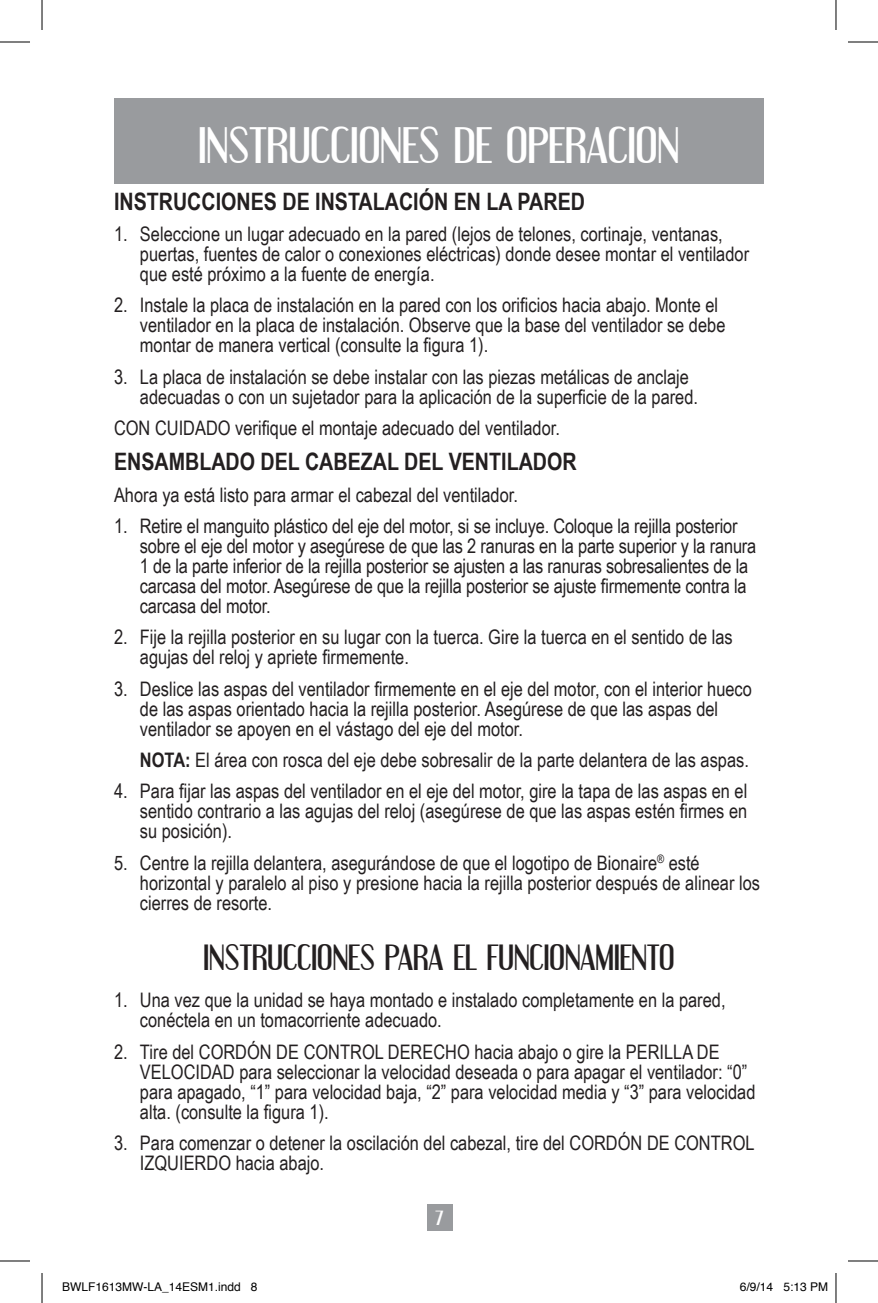
<style>
.page{position:relative;width:878px;height:1303px;background:#fff}
.page>*{position:absolute;margin:0;border:0;box-sizing:border-box;transform-origin:0 0}
.t1{font:45px "Engebrechtre";color:#fff}
.t2{font:32px "Engebrechtre";color:#231f20}
.Heading{font:700 24px "Arial Narrow";color:#231f20}
.bullet_copy{font:20px/20px "Arial Narrow";color:#231f20}
.body_copy{font:20px "Arial Narrow";color:#231f20}
.t3{font:18px "Engebrechtre";color:#fff}
.t4{font:12px "Helvetica";color:#000}
.s1{font-weight:700}
</style>
<div class="page">
<div style="left:114px;top:99px;width:650px;height:85px;background:#999b9e"></div>
<div style="left:427px;top:1204px;width:25px;height:27px;background:#999b9e"></div>
<hr style="left:0;top:42px;width:30px;height:1px;background:#000">
<hr style="left:848px;top:42px;width:30px;height:1px;background:#000">
<hr style="left:0;top:1261px;width:30px;height:1px;background:#000">
<hr style="left:848px;top:1261px;width:30px;height:1px;background:#000">
<hr style="left:42px;top:0;width:1px;height:30px;background:#000">
<hr style="left:42px;top:1273px;width:1px;height:30px;background:#000">
<hr style="left:835px;top:0;width:1px;height:30px;background:#000">
<hr style="left:835px;top:1273px;width:1px;height:30px;background:#000">
<p class="t1" style="left:199px;top:119px;width:482px">INSTRUCCIONES DE OPERACION</p>
<p class="Heading" style="left:114px;top:183px;width:472px">INSTRUCCIONES DE INSTALACIÓN EN LA PARED</p>
<p class="bullet_copy" style="left:140px;top:223px;width:610px;text-indent:-26px">1. Seleccione un lugar adecuado en la pared (lejos de telones, cortinaje, ventanas, puertas, fuentes de calor o conexiones eléctricas) donde desee montar el ventilador que esté próximo a la fuente de energía.</p>
<p class="bullet_copy" style="left:140px;top:295px;width:587px;text-indent:-26px">2. Instale la placa de instalación en la pared con los orificios hacia abajo. Monte el ventilador en la placa de instalación. Observe que la base del ventilador se debe montar de manera vertical (consulte la figura 1).</p>
<p class="bullet_copy" style="left:140px;top:366px;width:559px;text-indent:-26px">3. La placa de instalación se debe instalar con las piezas metálicas de anclaje adecuadas o con un sujetador para la aplicación de la superficie de la pared.</p>
<p class="bullet_copy" style="left:114px;top:417px;width:447px">CON CUIDADO verifique el montaje adecuado del ventilador.</p>
<p class="Heading" style="left:114px;top:444px;width:464px">ENSAMBLADO DEL CABEZAL DEL VENTILADOR</p>
<p class="body_copy" style="left:114px;top:480px;width:405px">Ahora ya está listo para armar el cabezal del ventilador.</p>
<p class="bullet_copy" style="left:140px;top:515px;width:618px;text-indent:-26px">1. Retire el manguito plástico del eje del motor, si se incluye. Coloque la rejilla posterior sobre el eje del motor y asegúrese de que las 2 ranuras en la parte superior y la ranura 1 de la parte inferior de la rejilla posterior se ajusten a las ranuras sobresalientes de la carcasa del motor. Asegúrese de que la rejilla posterior se ajuste firmemente contra la carcasa del motor.</p>
<p class="bullet_copy" style="left:140px;top:627px;width:594px;text-indent:-26px">2. Fije la rejilla posterior en su lugar con la tuerca. Gire la tuerca en el sentido de las agujas del reloj y apriete firmemente.</p>
<p class="bullet_copy" style="left:140px;top:678px;width:613px;text-indent:-26px">3. Deslice las aspas del ventilador firmemente en el eje del motor, con el interior hueco de las aspas orientado hacia la rejilla posterior. Asegúrese de que las aspas del ventilador se apoyen en el vástago del eje del motor.</p>
<p class="bullet_copy" style="left:140px;top:749px;width:610px"><span class="s1">NOTA:</span> El área con rosca del eje debe sobresalir de la parte delantera de las aspas.</p>
<p class="bullet_copy" style="left:140px;top:781px;width:609px;text-align:justify;text-indent:-26px">4. Para fijar las aspas del ventilador en el eje del motor, gire la tapa de las aspas en el sentido contrario a las agujas del reloj (asegúrese de que las aspas estén firmes en su posición).</p>
<p class="bullet_copy" style="left:140px;top:852px;width:621px;text-indent:-26px">5. Centre la rejilla delantera, asegurándose de que el logotipo de Bionaire<sup>®</sup> esté horizontal y paralelo al piso y presione hacia la rejilla posterior después de alinear los cierres de resorte.</p>
<p class="t2" style="left:203px;top:939px;width:472px">INSTRUCCIONES PARA EL FUNCIONAMIENTO</p>
<p class="bullet_copy" style="left:140px;top:989px;width:587px;text-indent:-26px">1. Una vez que la unidad se haya montado e instalado completamente en la pared, conéctela en un tomacorriente adecuado.</p>
<p class="bullet_copy" style="left:140px;top:1041px;width:617px;text-indent:-26px">2. Tire del CORDÓN DE CONTROL DERECHO hacia abajo o gire la PERILLA DE VELOCIDAD para seleccionar la velocidad deseada o para apagar el ventilador: “0” para apagado, “1” para velocidad baja, “2” para velocidad media y “3” para velocidad alta. (consulte la figura 1).</p>
<p class="bullet_copy" style="left:140px;top:1132px;width:616px;text-indent:-26px">3. Para comenzar o detener la oscilación del cabezal, tire del CORDÓN DE CONTROL<br>IZQUIERDO hacia abajo.</p>
<p class="t3" style="left:435px;top:1207px;width:9px">7</p>
<p class="t4" style="left:62px;top:1276px;width:197px">BWLF1613MW-LA_14ESM1.indd 8</p>
<p class="t4" style="left:740px;top:1276px;width:90px">6/9/14 5:13 PM</p>
</div>
